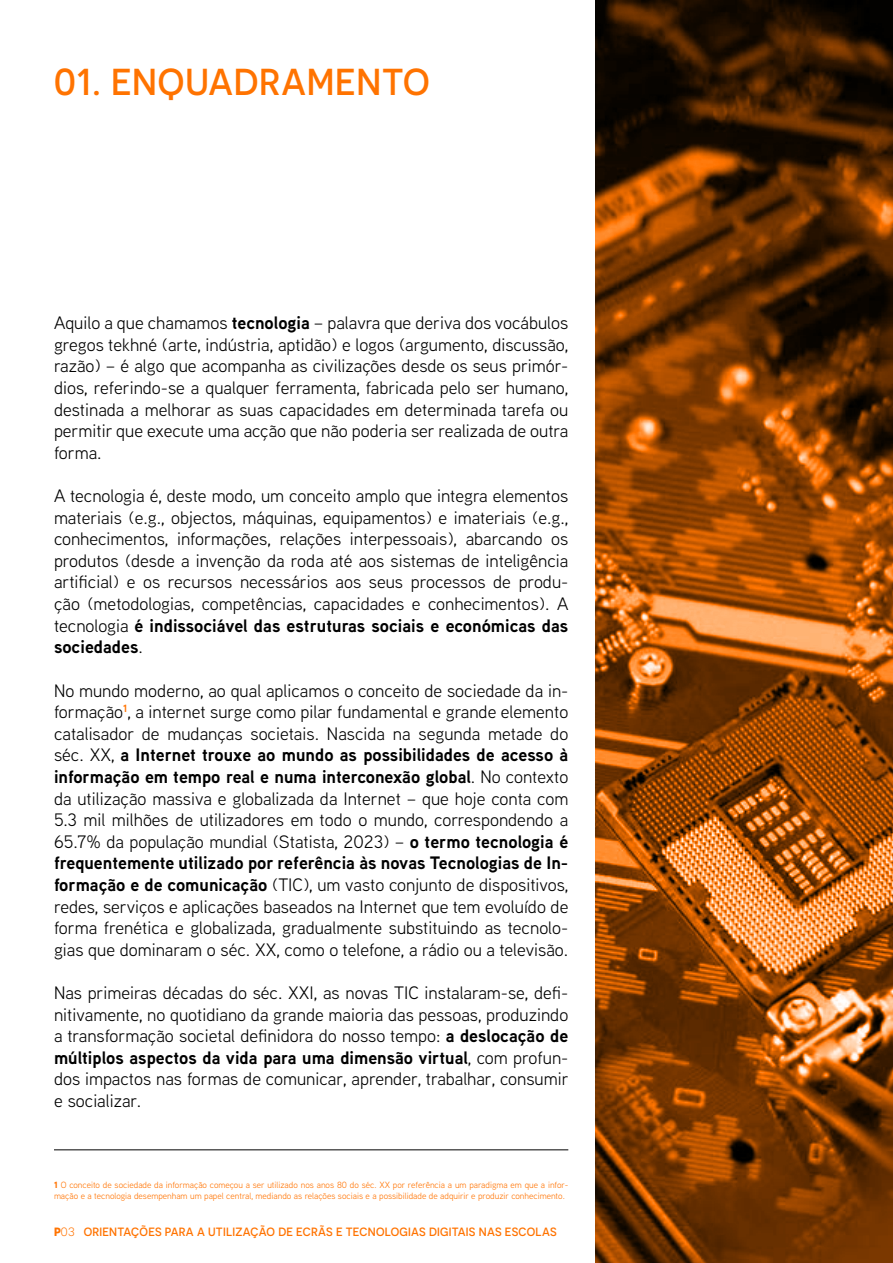
<style>
.page{position:relative;width:893px;height:1263px;background:#fff}
.page>*{position:absolute;margin:0;border:0;box-sizing:border-box;transform-origin:0 0}
.t1{font:500 37.5px "Novecentosans";letter-spacing:.02em;color:#ff7300}
.t2{font:18px/21.6px "Aaux Next";color:#000;text-align:justify}
.t3{font:500 12px "Novecentosans";letter-spacing:.02em;color:#ff7300}
.t4{font:9px/10.8px "Aaux Next";color:#ff7300}
.s1{font-weight:700}
.s2{font-weight:900}
.s3{font-weight:400}
</style>
<div class="page">
<hr style="left:54px;top:1149px;width:514px;height:1px;background:#000">
<svg style="left:595px;top:0;width:298px;height:1263px;background:#824009"></svg>
<h1 class="t1" style="left:54px;top:59px;width:377px">01. ENQUADRAMENTO</h1>
<p class="t2" style="left:54px;top:312px;width:516px">Aquilo a que chamamos <span class="s1">tecnologia</span> – palavra que deriva dos vocábulos gregos tekhné (arte, indústria, aptidão) e logos (argumento, discussão, razão) – é algo que acompanha as civilizações desde os seus primór&shy;dios, referindo-se a qualquer ferramenta, fabricada pelo ser humano, destinada a melhorar as suas capacidades em determinada tarefa ou permitir que execute uma acção que não poderia ser realizada de outra forma.</p>
<p class="t2" style="left:54px;top:484px;width:516px">A tecnologia é, deste modo, um conceito amplo que integra elementos materiais (e.g., objectos, máquinas, equipamentos) e imateriais (e.g., conhecimentos, informações, relações interpessoais), abarcando os produtos (desde a invenção da roda até aos sistemas de inteligência artificial) e os recursos necessários aos seus processos de produ&shy;ção (metodologias, competências, capacidades e conhecimentos). A tecnologia <span class="s1">é indissociável das estruturas sociais e económicas das sociedades</span>.</p>
<p class="t2" style="left:54px;top:679px;width:516px">No mundo moderno, ao qual aplicamos o conceito de sociedade da in&shy;formação<sup>1</sup>, a internet surge como pilar fundamental e grande elemento catalisador de mudanças societais. Nascida na segunda metade do séc. XX, <span class="s1">a Internet trouxe ao mundo as possibilidades de acesso à informação em tempo real e numa interconexão global</span>. No contexto da utilização massiva e globalizada da Internet – que hoje conta com 5.3 mil milhões de utilizadores em todo o mundo, correspondendo a 65.7% da população mundial (Statista, 2023) – <span class="s1">o termo tecnologia é frequentemente utilizado por referência às novas Tecnologias de In&shy;formação e de comunicação</span> (TIC), um vasto conjunto de dispositivos, redes, serviços e aplicações baseados na Internet que tem evoluído de forma frenética e globalizada, gradualmente substituindo as tecnolo&shy;gias que dominaram o séc. XX, como o telefone, a rádio ou a televisão.</p>
<p class="t2" style="left:54px;top:981px;width:516px">Nas primeiras décadas do séc. XXI, as novas TIC instalaram-se, defi&shy;nitivamente, no quotidiano da grande maioria das pessoas, produzindo a transformação societal definidora do nosso tempo: <span class="s1">a deslocação de múltiplos aspectos da vida para uma dimensão virtual</span>, com profun&shy;dos impactos nas formas de comunicar, aprender, trabalhar, consumir e socializar.</p>
<p class="t4" style="left:54px;top:1179px;width:516px"><span class="s2">1</span> O conceito de sociedade da informação começou a ser utilizado nos anos 80 do séc. XX por referência a um paradigma em que a infor&shy;mação e a tecnologia desempenham um papel central, mediando as relações sociais e a possibilidade de adquirir e produzir conhecimento.</p>
<p class="t3" style="left:54px;top:1225px;width:504px"><span class="s1">P</span><span class="s3">03</span> ORIENTAÇÕES PARA A UTILIZAÇÃO DE ECRÃS E TECNOLOGIAS DIGITAIS NAS ESCOLAS</p>
</div>
